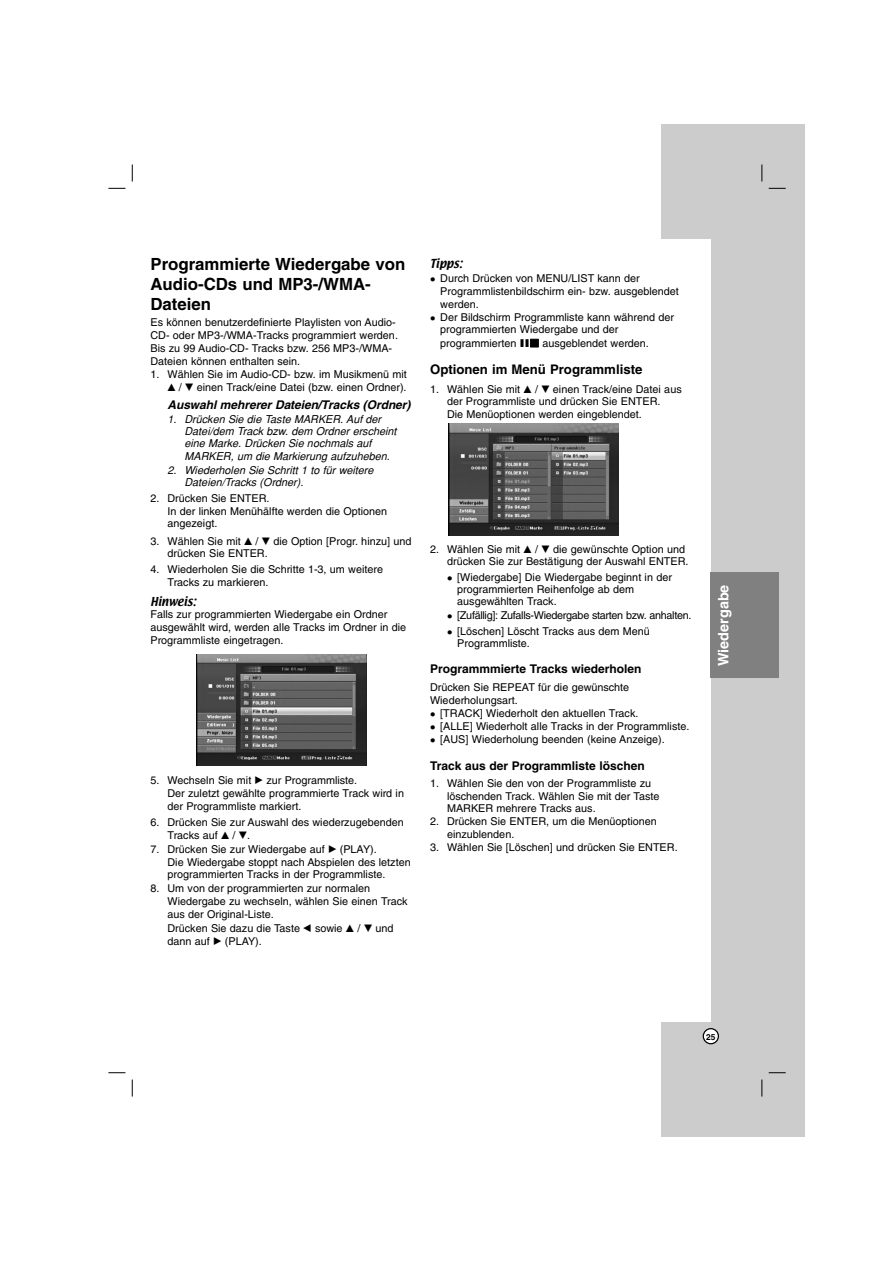
<style>
.page{position:relative;width:893px;height:1263px;background:#fff}
.page>*{position:absolute;margin:0;border:0;box-sizing:border-box;transform-origin:0 0}
.t1{font:700 16.8px/20.1px "Helvetica";color:#000}
.t2{font:700 14.4px "Helvetica";color:#fff}
.t3{font:700 13.2px "Helvetica";color:#000}
.t4{font:700 12px "Helvetica";color:#000}
.t5{font:italic 700 12px "Helvetica";letter-spacing:-.005em;color:#000}
.t6{font:10.8px/12.9px "Helvetica";color:#000}
.t7{font:italic 10.8px/12.3px "Helvetica";color:#000}
.t8{font:10.8px/15.5px "Helvetica";letter-spacing:-.03em;color:#000}
.t9{font:10.8px "Textile";color:#000}
.t10{font:700 8.4px "Helvetica";color:#000}
.s1{font-family:"Sony PS Common"}
</style>
<div class="page">
<div style="left:661px;top:124px;width:143px;height:1013px;background:#ccc"></div>
<div style="left:601px;top:239px;width:109px;height:783px;background:#fff"></div>
<svg style="left:702px;top:1028px;width:17px;height:16px"></svg>
<div style="left:710px;top:573px;width:68px;height:105px;background:#808080"></div>
<svg style="left:132px;top:165px;width:1px;height:17px"></svg>
<svg style="left:761px;top:165px;width:1px;height:17px"></svg>
<svg style="left:132px;top:1080px;width:1px;height:17px"></svg>
<svg style="left:761px;top:1080px;width:1px;height:17px"></svg>
<svg style="left:108px;top:188px;width:17px;height:1px"></svg>
<svg style="left:768px;top:188px;width:17px;height:1px"></svg>
<svg style="left:108px;top:1072px;width:17px;height:1px"></svg>
<svg style="left:768px;top:1072px;width:17px;height:1px"></svg>
<img style="left:196px;top:654px;width:170px;height:112px">
<img style="left:449px;top:424px;width:170px;height:112px">
<h1 class="t1" style="left:150px;top:255px;width:256px">Programmierte Wiedergabe von<br>Audio-CDs und MP3-/WMA-<br>Dateien</h1>
<p class="t6" style="left:150px;top:317px;width:249px">Es können benutzerdefinierte Playlisten von Audio-CD- oder MP3-/WMA-Tracks programmiert werden.<br>Bis zu 99 Audio-CD- Tracks bzw. 256 MP3-/WMA-Dateien können enthalten sein.</p>
<p class="t6" style="left:150px;top:368px;width:258px;line-height:13.8px;text-align:right">1. Wählen Sie im Audio-CD- bzw. im Musikmenü mit<br><span class="s1">V</span> / <span class="s1">V</span> einen Track/eine Datei (bzw. einen Ordner).</p>
<p class="t5" style="left:167px;top:400px;width:244px">Auswahl mehrerer Dateien/Tracks (Ordner)</p>
<p class="t7" style="left:184px;top:414px;width:213px;text-indent:-17px">1. Drücken Sie die Taste MARKER. Auf der Datei/dem Track bzw. dem Ordner erscheint eine Marke. Drücken Sie nochmals auf MARKER, um die Markierung aufzuheben.</p>
<p class="t7" style="left:184px;top:465px;width:190px;text-indent:-17px">2. Wiederholen Sie Schritt 1 to für weitere<br>Dateien/Tracks (Ordner).</p>
<p class="t6" style="left:167px;top:492px;width:221px;text-indent:-17px">2. Drücken Sie ENTER.<br>In der linken Menühälfte werden die Optionen angezeigt.</p>
<p class="t6" style="left:167px;top:536px;width:245px;line-height:12.5px;text-indent:-17px">3. Wählen Sie mit <span class="s1">V</span> / <span class="s1">V</span> die Option [Progr. hinzu] und drücken Sie ENTER.</p>
<p class="t6" style="left:167px;top:564px;width:217px;text-indent:-17px">4. Wiederholen Sie die Schritte 1-3, um weitere<br>Tracks zu markieren.</p>
<p class="t9" style="left:150px;top:595px;width:47px">Hinweis:</p>
<p class="t6" style="left:150px;top:609px;width:257px">Falls zur programmierten Wiedergabe ein Ordner ausgewählt wird, werden alle Tracks im Ordner in die<br>Programmliste eingetragen.</p>
<p class="t6" style="left:167px;top:775px;width:238px;text-indent:-17px">5. Wechseln Sie mit <span class="s1">B</span> zur Programmliste.<br>Der zuletzt gewählte programmierte Track wird in der Programmliste markiert.</p>
<p class="t6" style="left:167px;top:817px;width:238px;text-indent:-17px">6. Drücken Sie zur Auswahl des wiederzugebenden<br>Tracks auf <span class="s1">V</span> / <span class="s1">V</span>.</p>
<p class="t6" style="left:167px;top:844px;width:245px;text-indent:-17px">7. Drücken Sie zur Wiedergabe auf <span class="s1">B</span> (PLAY).<br>Die Wiedergabe stoppt nach Abspielen des letzten programmierten Tracks in der Programmliste.</p>
<p class="t6" style="left:167px;top:883px;width:242px;text-indent:-17px">8. Um von der programmierten zur normalen Wiedergabe zu wechseln, wählen Sie einen Track aus der Original-Liste.<br>Drücken Sie dazu die Taste <span class="s1">B</span> sowie <span class="s1">V</span> / <span class="s1">V</span> und dann auf <span class="s1">B</span> (PLAY).</p>
<p class="t9" style="left:430px;top:258px;width:34px">Tipps:</p>
<p class="t6" style="left:440px;top:272px;width:240px">Durch Drücken von MENU/LIST kann der Programmlistenbildschirm ein- bzw. ausgeblendet werden.<br>Der Bildschirm Programmliste kann während der programmierten Wiedergabe und der programmierten <span class="s1">XX</span> ausgeblendet werden.</p>
<p class="t3" style="left:430px;top:365px;width:214px">Optionen im Menü Programmliste</p>
<p class="t6" style="left:447px;top:383px;width:236px;text-indent:-17px">1. Wählen Sie mit <span class="s1">V</span> / <span class="s1">V</span> einen Track/eine Datei aus der Programmliste und drücken Sie ENTER.<br>Die Menüoptionen werden eingeblendet.</p>
<p class="t6" style="left:447px;top:544px;width:243px;line-height:12.5px;text-indent:-17px">2. Wählen Sie mit <span class="s1">V</span> / <span class="s1">V</span> die gewünschte Option und drücken Sie zur Bestätigung der Auswahl ENTER.</p>
<p class="t6" style="left:457px;top:572px;width:216px;line-height:12.1px">[Wiedergabe] Die Wiedergabe beginnt in der programmierten Reihenfolge ab dem ausgewählten Track.</p>
<p class="t8" style="left:457px;top:609px;width:236px">[Zufällig]: Zufalls-Wiedergabe starten bzw. anhalten. [Löschen] Löscht Tracks aus dem Menü</p>
<p class="t6" style="left:457px;top:638px;width:74px">Programmliste.</p>
<p class="t4" style="left:430px;top:665px;width:213px">Programmmierte Tracks wiederholen</p>
<p class="t6" style="left:430px;top:682px;width:201px">Drücken Sie REPEAT für die gewünschte<br>Wiederholungsart.</p>
<p class="t6" style="left:440px;top:708px;width:251px">[TRACK] Wiederholt den aktuellen Track.<br>[ALLE] Wiederholt alle Tracks in der Programmliste. [AUS] Wiederholung beenden (keine Anzeige).</p>
<p class="t4" style="left:430px;top:761px;width:216px">Track aus der Programmliste löschen</p>
<p class="t6" style="left:447px;top:777px;width:214px;text-indent:-17px">1. Wählen Sie den von der Programmliste zu löschenden Track. Wählen Sie mit der Taste<br>MARKER mehrere Tracks aus.</p>
<p class="t6" style="left:447px;top:816px;width:211px;text-indent:-17px">2. Drücken Sie ENTER, um die Menüoptionen einzublenden.</p>
<p class="t6" style="left:430px;top:842px;width:249px">3. Wählen Sie [Löschen] und drücken Sie ENTER.</p>
<h2 class="t2" style="left:718px;top:666px;width:83px;rotate:-90deg">Wiedergabe</h2>
<p class="t10" style="left:706px;top:1034px;width:11px">25</p>
</div>
